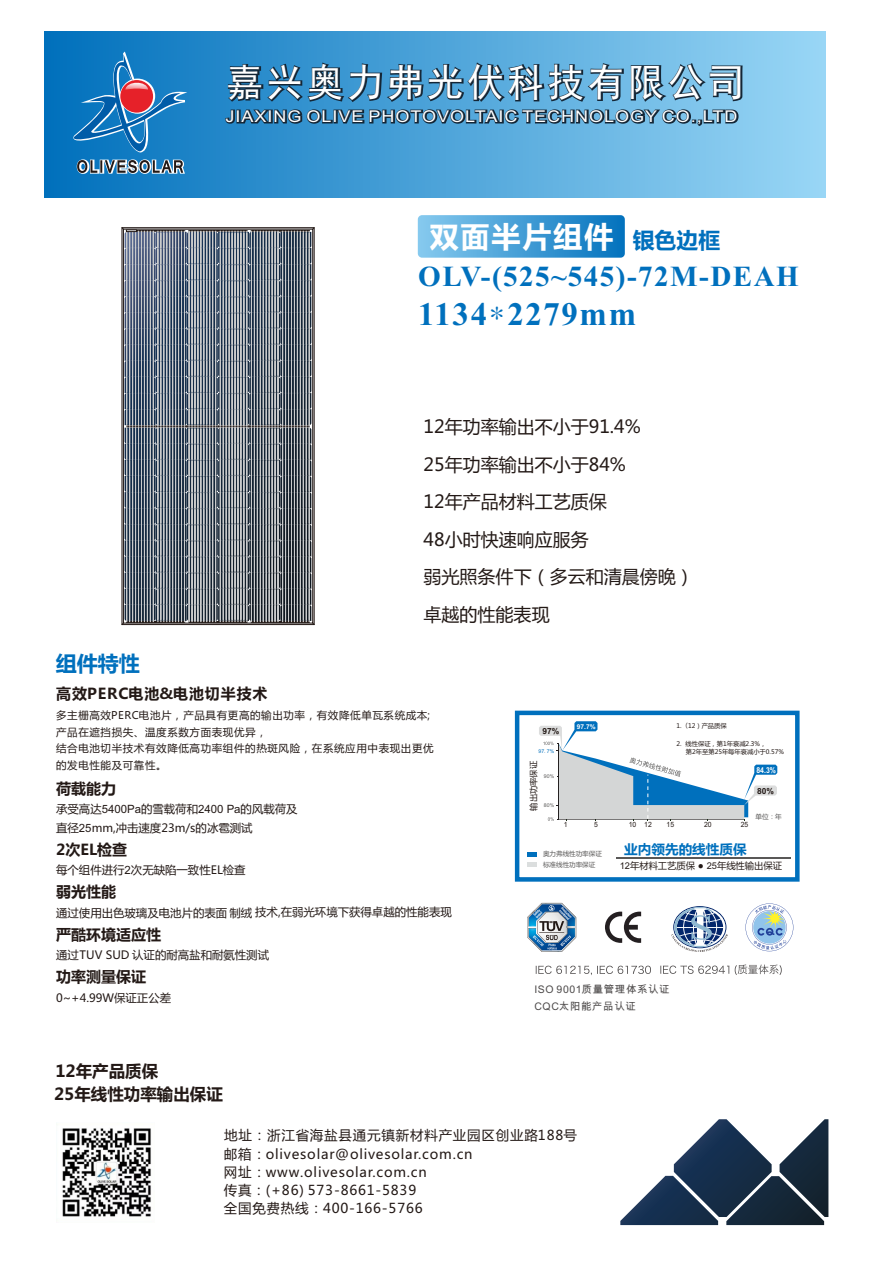
<style>
.page{position:relative;width:893px;height:1263px;background:#fff}
.page>*{position:absolute;margin:0;border:0;box-sizing:border-box;transform-origin:0 0}
.t1{font:38.85px "Sim Hei";letter-spacing:.1em;color:#fff;scale:.94 1}
.t2{font:700 32.85px "Times New Roman";letter-spacing:.05em;color:#0070bd}
.t3{font:700 29.1px "Times New Roman";letter-spacing:.05em;color:#0070bd}
.t4{font:700 29.1px "Microsoft Ya Hei";letter-spacing:.06em;color:#fff}
.t5{font:700 21.9px "Microsoft Ya Hei";color:#0070bd}
.t6{font:700 21px "Microsoft Ya Hei";color:#0070bd}
.t7{font:18px/37.5px "Microsoft Ya Hei";color:#231916}
.t8{font:700 16.5px/23px "Microsoft Ya Hei";color:#231916}
.t9{font:16.2px "Arial";letter-spacing:.055em;color:#fff;scale:1.11 1}
.t10{font:700 15px "Microsoft Ya Hei";color:#231916}
.t11{font:700 15px "Microsoft Ya Hei";letter-spacing:.06em;color:#231916}
.t12{font:13.5px/18.3px "Microsoft Ya Hei";letter-spacing:.06em;color:#231916}
.t13{font:700 13.2px "Microsoft Ya Hei";color:#0070bd}
.t14{font:11.4px/18.3px "Microsoft Ya Hei";color:#231916}
.t15{font:10.5px/16.6px "Microsoft Ya Hei";letter-spacing:.06em;color:#231916}
.t16{font:10.5px/17px "Arial Unicode MS";letter-spacing:.055em;color:#4d4a4a}
.t17{font:9.3px "Microsoft Ya Hei";color:#231916}
.t18{font:700 8.4px "Arial";color:#231916}
.t19{font:8.25px "Microsoft Ya Hei";color:#231916}
.t20{font:700 8.1px "Arial";color:#fff;scale:.85 1}
.t21{font:7.2px "Arial";color:#231916;scale:.94 1}
.t22{font:6.6px "Microsoft Ya Hei";color:#595857}
.t23{font:700 6.6px "Arial";color:#fff}
.t24{font:6.3px/8.2px "Microsoft Ya Hei";color:#231916}
.t25{font:5.1px "Arial";color:#595857}
.t26{font:5.1px "Arial";color:#0070bd}
.s1{font-family:"Batang";font-weight:400}
.s2{font-family:"Arial"}
.s3{font-family:"Sim Sun"}
.s4{font-family:"Meiryo"}
</style>
<div class="page">
<div style="left:45px;top:31px;width:780px;height:166px;background:linear-gradient(to right,#0070bc,#99d6f6)"></div>
<svg style="left:73px;top:52px;width:114px;height:101px;background:#317dba"></svg>
<svg style="left:77px;top:159px;width:108px;height:15px;background:#6f8da2"></svg>
<svg style="left:228px;top:62px;width:515px;height:40px;background:#376c8e"></svg>
<svg style="left:225px;top:109px;width:513px;height:17px;background:#346687"></svg>
<svg style="left:536px;top:966px;width:115px;height:9px"></svg>
<svg style="left:660px;top:965px;width:69px;height:9px"></svg>
<div style="left:515px;top:711px;width:285px;height:171px;border:4px solid #0070bd"></div>
<hr style="left:616px;top:857px;width:174px;height:1px;background:#595857">
<svg style="left:539px;top:721px;width:238px;height:100px"></svg>
<div style="left:527px;top:852px;width:10px;height:5px;background:#0070bd"></div>
<div style="left:527px;top:862px;width:10px;height:5px;background:#dbdede"></div>
<svg style="left:605px;top:912px;width:36px;height:31px"></svg>
<svg style="left:745px;top:903px;width:48px;height:48px"></svg>
<svg style="left:527px;top:903px;width:49px;height:49px"></svg>
<svg style="left:671px;top:906px;width:57px;height:46px"></svg>
<svg style="left:735px;top:964px;width:47px;height:11px"></svg>
<div style="left:418px;top:215px;width:207px;height:43px;background:linear-gradient(to right,#86caef,#0272bd);border-radius:4px"></div>
<svg style="left:122px;top:227px;width:193px;height:398px;background:#6e7782"></svg>
<svg style="left:620px;top:1119px;width:208px;height:106px"></svg>
<img style="left:62px;top:1128px;width:89px;height:89px">
<h1 class="t1" style="left:227px;top:63px;width:552px">嘉兴奥力弗光伏科技有限公司</h1>
<h3 class="t9" style="left:225px;top:110px;width:463px">JIAXING OLIVE PHOTOVOLTAIC TECHNOLOGY CO.,LTD</h3>
<h3 class="t4" style="left:430px;top:223px;width:185px">双面半片组件</h3>
<h3 class="t5" style="left:633px;top:230px;width:89px">银色边框</h3>
<h3 class="t3" style="left:418px;top:266px;width:382px">OLV-(525~545)-72M-DEAH</h3>
<h2 class="t2" style="left:418px;top:303px;width:219px">1134<span class="s1">*</span>2279mm</h2>
<h3 class="t7" style="left:424px;top:409px;width:272px">12年功率输出不小于91.4%<br>25年功率输出不小于84%<br>12年产品材料工艺质保<br>48小时快速响应服务<br>弱光照条件下（多云和清晨傍晚）卓越的性能表现</h3>
<h3 class="t6" style="left:56px;top:654px;width:85px">组件特性</h3>
<p class="t15" style="left:56px;top:708px;width:379px">多主栅高效PERC电池片，产品具有更高的输出功率，有效降低单瓦系统成本;产品在遮挡损失、温度系数方面表现优异，<br>结合电池切半技术有效降低高功率组件的热斑风险，在系统应用中表现出更优的发电性能及可靠性。</p>
<h3 class="t11" style="left:56px;top:687px;width:213px">高效PERC电池&amp;电池切半技术</h3>
<h3 class="t10" style="left:56px;top:781px;width:61px">荷载能力</h3>
<p class="t14" style="left:56px;top:801px;width:243px">承受高达<span class="s2">5400Pa</span>的雪载荷和<span class="s2">2400 Pa</span>的风载荷及直径<span class="s2">25</span>mm,冲击速度23m/s的冰雹测试</p>
<h3 class="t10" style="left:56px;top:842px;width:73px">2次EL检查</h3>
<p class="t14" style="left:56px;top:862px;width:191px">每个组件进行<span class="s2">2</span>次无缺陷一致性EL检查</p>
<h3 class="t10" style="left:56px;top:885px;width:61px">弱光性能</h3>
<p class="t14" style="left:56px;top:904px;width:397px">通过使用出色玻璃及电池片的表面制绒技术,在弱光环境下获得卓越的性能表现</p>
<h3 class="t10" style="left:56px;top:927px;width:107px">严酷环境适应性</h3>
<p class="t14" style="left:56px;top:947px;width:214px">通过TUV SUD 认证的耐高盐和耐氨性测试</p>
<h3 class="t10" style="left:56px;top:970px;width:91px">功率测量保证</h3>
<p class="t14" style="left:56px;top:989px;width:117px">0~+4.99W保证正公差</p>
<h3 class="t8" style="left:54px;top:1061px;width:170px">12年产品质保<br>25年线性功率输出保证</h3>
<p class="t18" style="left:542px;top:728px;width:18px">97%</p>
<p class="t26" style="left:538px;top:749px;width:17px">97<span class="s3">.</span>7%</p>
<p class="t25" style="left:544px;top:774px;width:12px">90%</p>
<p class="t19" style="left:530px;top:810px;width:51px;rotate:-90deg">输出功率保证</p>
<p class="t25" style="left:544px;top:803px;width:12px">80%</p>
<p class="t23" style="left:577px;top:724px;width:20px">97.7%</p>
<p class="t24" style="left:677px;top:722px;width:52px">1.<span class="s4">（</span>12）产品质保</p>
<p class="t24" style="left:686px;top:740px;width:100px;text-indent:-9px">2. 线性保证，第1年衰减2.3%，<br>第2年至第25年每年衰减小于0.57%</p>
<p class="t20" style="left:756px;top:767px;width:24px">84.3%</p>
<p class="t18" style="left:757px;top:787px;width:18px">80%</p>
<p class="t22" style="left:755px;top:813px;width:28px">单位：年</p>
<p class="t21" style="left:564px;top:822px;width:6px">1</p>
<p class="t21" style="left:594px;top:822px;width:6px">5</p>
<p class="t21" style="left:629px;top:822px;width:26px">10 12</p>
<p class="t21" style="left:667px;top:822px;width:10px">15</p>
<p class="t21" style="left:704px;top:822px;width:10px">20</p>
<p class="t21" style="left:741px;top:822px;width:10px">25</p>
<p class="t22" style="left:543px;top:850px;width:60px">奥力弗线性功率保证</p>
<p class="t13" style="left:624px;top:843px;width:124px">业内领先的线性质保</p>
<p class="t22" style="left:543px;top:862px;width:54px">标准线性功率保证</p>
<p class="t17" style="left:620px;top:861px;width:164px"><span class="s2">12</span>年材料工艺质保 ● <span class="s2">25</span>年线性输出保证</p>
<p class="t16" style="left:534px;top:981px;width:137px"><span class="s2">ISO 9001</span>质量管理体系认证<br><span class="s2">CQC</span>太阳能产品认证</p>
<p class="t12" style="left:224px;top:1127px;width:355px">地址：浙江省海盐县通元镇新材料产业园区创业路188号邮箱：olivesolar@olivesolar.com.cn<br>网址：www olivesolar.com.cn</p>
<p class="t12" style="left:224px;top:1164px;width:200px;text-indent:76px">.<br>传真：(+86 573 8661 5839全国免费热线：400-166-5766</p>
<p class="t12" style="left:299px;top:1182px;width:6px">)</p>
<p class="t12" style="left:334px;top:1182px;width:7px">-</p>
<p class="t12" style="left:376px;top:1182px;width:7px">-</p>
</div>
